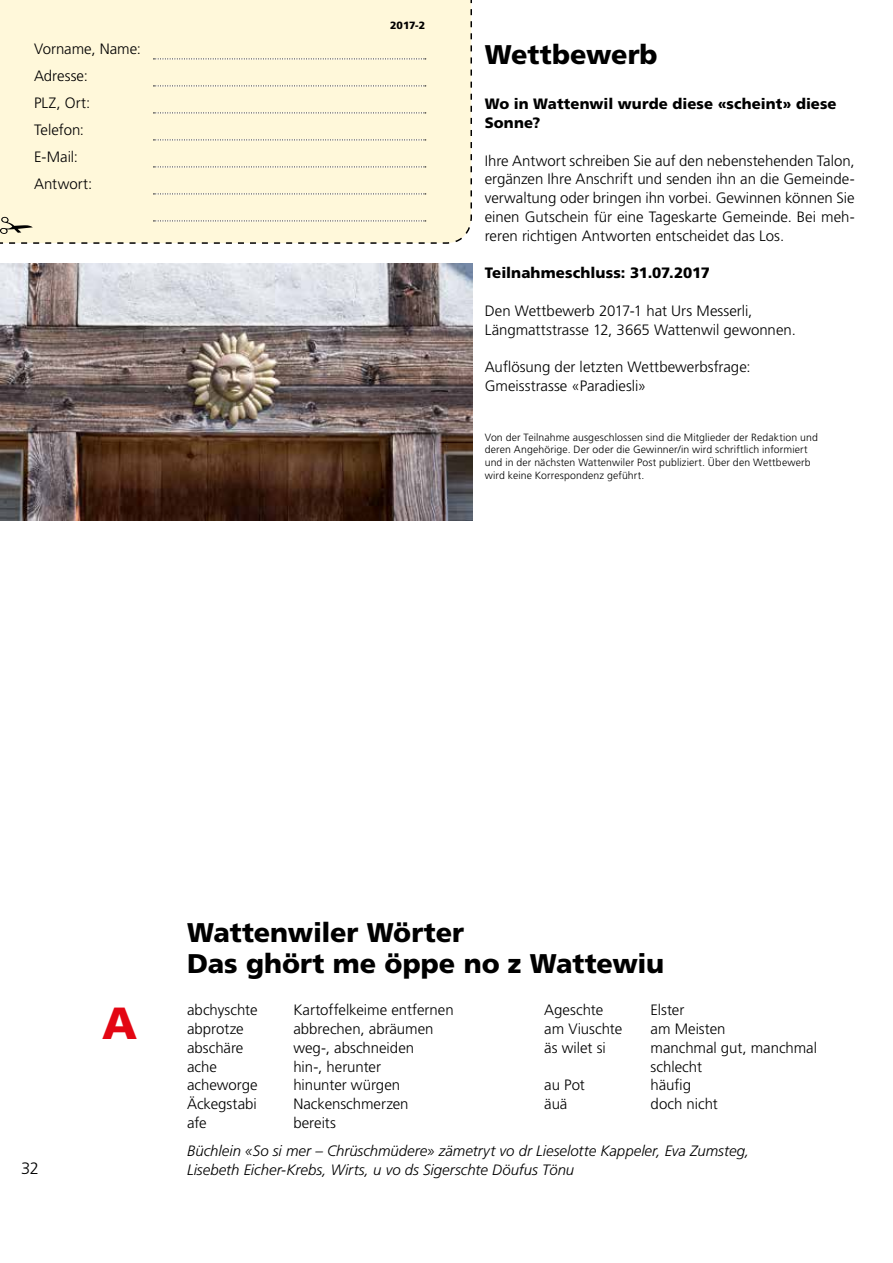
<style>
.page{position:relative;width:893px;height:1263px;background:#fff}
.page>*{position:absolute;margin:0;border:0;box-sizing:border-box;transform-origin:0 0}
.t1{font:900 45px "Frutiger";color:#e30613}
.t2{font:900 27px/31.5px "Frutiger";color:#000}
.t3{font:300 16.5px "Frutiger";color:#000}
.t4{font:300 15px/18.8px "Frutiger";color:#000}
.t5{font:italic 300 15px/18.8px "Frutiger";color:#000}
.t6{font:900 15px/18.8px "Frutiger";letter-spacing:.005em;color:#000}
.t7{font:300 10.5px/12.6px "Frutiger";letter-spacing:.01em;color:#000}
.t8{font:900 10.5px "Frutiger";color:#000}
</style>
<div class="page">
<div style="left:0;top:0;width:472px;height:244px;background:#fff8da"></div>
<div style="left:0;top:0;width:426px;height:141px;background:#fff8da"></div>
<svg style="left:153px;top:167px;width:273px;height:1px"></svg>
<svg style="left:153px;top:194px;width:273px;height:1px"></svg>
<svg style="left:153px;top:221px;width:273px;height:1px"></svg>
<svg style="left:0;top:217px;width:33px;height:17px"></svg>
<img style="left:0;top:264px;width:472px;height:256px">
<p class="t4" style="left:34px;top:36px;width:109px;line-height:27px">Vorname, Name:<br>Adresse:<br>PLZ, Ort:<br>Telefon:<br>E-Mail:<br>Antwort:</p>
<p class="t8" style="left:390px;top:19px;width:37px">2017-2</p>
<h2 class="t2" style="left:485px;top:38px;width:174px">Wettbewerb</h2>
<p class="t6" style="left:485px;top:95px;width:353px">Wo in Wattenwil wurde diese «scheint» diese<br>Sonne?</p>
<p class="t4" style="left:485px;top:151px;width:371px;text-align:justify">Ihre Antwort schreiben Sie auf den nebenstehenden Talon, ergänzen Ihre Anschrift und senden ihn an die Gemeinde&shy;verwaltung oder bringen ihn vorbei. Gewinnen können Sie einen Gutschein für eine Tageskarte Gemeinde. Bei meh&shy;reren richtigen Antworten entscheidet das Los.</p>
<p class="t6" style="left:485px;top:263px;width:227px">Teilnahmeschluss: 31.07.2017</p>
<p class="t4" style="left:485px;top:301px;width:313px">Den Wettbewerb 2017-1 hat Urs Messerli,<br>Längmattstrasse 12, 3665 Wattenwil gewonnen.</p>
<p class="t4" style="left:485px;top:357px;width:267px">Auflösung der letzten Wettbewerbsfrage:<br>Gmeisstrasse «Paradiesli»</p>
<p class="t7" style="left:485px;top:431px;width:335px">Von der Teilnahme ausgeschlossen sind die Mitglieder der Redaktion und deren Angehörige. Der oder die Gewinner/in wird schriftlich informiert und in der nächsten Wattenwiler Post publiziert. Über den Wettbewerb wird keine Korrespondenz geführt.</p>
<p class="t3" style="left:21px;top:1159px;width:19px">32</p>
<h1 class="t1" style="left:102px;top:996px;width:37px">A</h1>
<h2 class="t2" style="left:187px;top:916px;width:479px">Wattenwiler Wörter<br>Das ghört me öppe no z Wattewiu</h2>
<p class="t4" style="left:544px;top:1001px;width:60px">Ageschte</p>
<p class="t4" style="left:651px;top:1001px;width:35px">Elster</p>
<p class="t4" style="left:544px;top:1019px;width:79px">am Viuschte</p>
<p class="t4" style="left:651px;top:1019px;width:77px">am Meisten</p>
<p class="t4" style="left:544px;top:1038px;width:63px">äs wilet si</p>
<p class="t4" style="left:651px;top:1038px;width:168px">manchmal gut, manchmal schlecht</p>
<p class="t4" style="left:544px;top:1076px;width:42px">au Pot</p>
<p class="t4" style="left:651px;top:1076px;width:42px">häufig</p>
<p class="t4" style="left:544px;top:1094px;width:25px">äuä</p>
<p class="t4" style="left:651px;top:1094px;width:69px">doch nicht</p>
<p class="t5" style="left:187px;top:1141px;width:564px">Büchlein «So si mer – Chrüschmüdere» zämetryt vo dr Lieselotte Kappeler, Eva Zumsteg,<br>Lisebeth Eicher-Krebs, Wirts, u vo ds Sigerschte Döufus Tönu</p>
<p class="t4" style="left:187px;top:1001px;width:72px">abchyschte</p>
<p class="t4" style="left:293px;top:1001px;width:162px">Kartoffelkeime entfernen</p>
<p class="t4" style="left:187px;top:1019px;width:58px">abprotze</p>
<p class="t4" style="left:293px;top:1019px;width:142px">abbrechen, abräumen</p>
<p class="t4" style="left:187px;top:1038px;width:58px">abschäre</p>
<p class="t4" style="left:293px;top:1038px;width:122px">weg-, abschneiden</p>
<p class="t4" style="left:187px;top:1057px;width:31px">ache</p>
<p class="t4" style="left:293px;top:1057px;width:89px">hin-, herunter</p>
<p class="t4" style="left:187px;top:1076px;width:72px">acheworge</p>
<p class="t4" style="left:293px;top:1076px;width:108px">hinunter würgen</p>
<p class="t4" style="left:187px;top:1094px;width:71px">Äckegstabi</p>
<p class="t4" style="left:293px;top:1094px;width:117px">Nackenschmerzen</p>
<p class="t4" style="left:187px;top:1113px;width:21px">afe</p>
<p class="t4" style="left:293px;top:1113px;width:44px">bereits</p>
</div>
